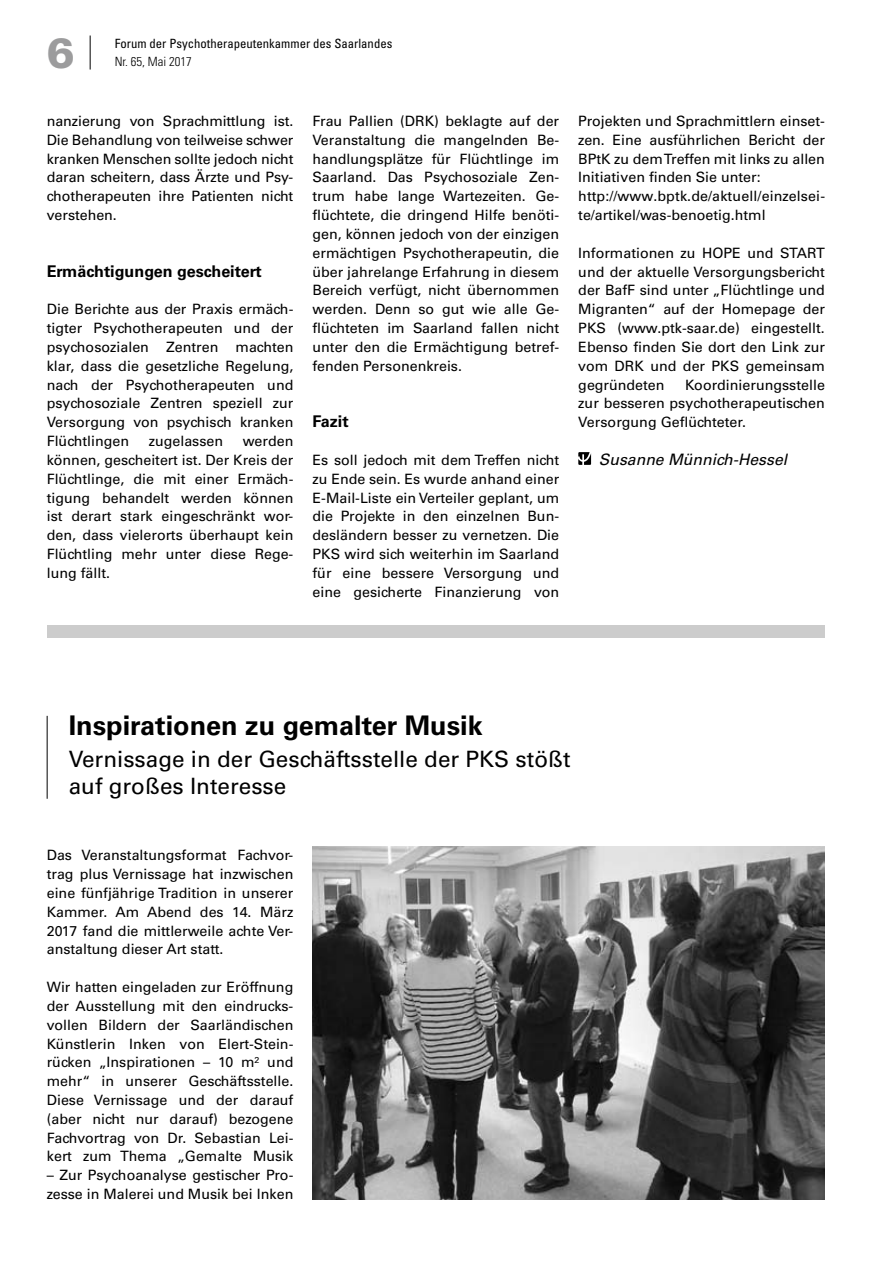
<style>
.page{position:relative;width:893px;height:1263px;background:#fff}
.page>*{position:absolute;margin:0;border:0;box-sizing:border-box;transform-origin:0 0}
.t1{font:900 42px "Univers LT Std";color:#9c9c9d}
.t2{font:700 27px "Univers LT Std";color:#000}
.t3{font:22.5px/27px "Univers LT Std";color:#000}
.t4{font:700 16.2px "Univers LT Std";color:#000}
.t5{font:italic 15.75px "Univers LT Std";color:#000}
.t6{font:14.25px/18.8px "Univers LT Std";color:#000;text-align:justify}
.t7{font:condensed 12.75px "Univers LT Std";color:#000}
.t8{font:300 condensed 12.75px "Univers LT Std";color:#000}
</style>
<div class="page">
<hr style="left:90px;top:36px;width:1px;height:34px;background:#000">
<svg style="left:578px;top:452px;width:13px;height:13px"></svg>
<div style="left:47px;top:625px;width:778px;height:13px;background:#ccc"></div>
<hr style="left:47px;top:716px;width:1px;height:83px;background:#000">
<img style="left:313px;top:846px;width:512px;height:353px">
<h1 class="t1" style="left:47px;top:27px;width:30px">6</h1>
<p class="t7" style="left:115px;top:35px;width:279px">Forum der Psychotherapeutenkammer des Saarlandes</p>
<p class="t8" style="left:115px;top:54px;width:78px">Nr. 65, Mai 2017</p>
<p class="t6" style="left:47px;top:112px;width:248px">nanzierung von Sprachmittlung ist.<br>Die Behandlung von teilweise schwer kranken Menschen sollte jedoch nicht daran scheitern, dass Ärzte und Psy&shy;chotherapeuten ihre Patienten nicht verstehen.</p>
<p class="t4" style="left:47px;top:261px;width:217px">Ermächtigungen gescheitert</p>
<p class="t6" style="left:47px;top:300px;width:248px">Die Berichte aus der Praxis ermäch&shy;tigter Psychotherapeuten und der psychosozialen Zentren machten klar, dass die gesetzliche Regelung, nach der Psychotherapeuten und psychosoziale Zentren speziell zur Versorgung von psychisch kranken Flüchtlingen</p>
<p class="t6" style="left:47px;top:432px;width:248px;text-indent:196px">werden können, gescheitert ist. Der Kreis der Flüchtlinge, die mit einer Ermäch&shy;tigung behandelt werden können ist derart stark eingeschränkt wor&shy;den, dass vielerorts überhaupt kein Flüchtling mehr unter diese Rege&shy;lung fällt.</p>
<p class="t6" style="left:149px;top:432px;width:76px">zugelassen</p>
<p class="t6" style="left:313px;top:112px;width:248px">Frau Pallien (DRK) beklagte auf der Veranstaltung die mangelnden Be&shy;handlungsplätze für Flüchtlinge im Saarland. Das Psychosoziale Zen&shy;trum habe lange Wartezeiten. Ge&shy;flüchtete, die dringend Hilfe benöti&shy;gen, können jedoch von der einzigen ermächtigen Psychotherapeutin, die über jahrelange Erfahrung in diesem Bereich verfügt, nicht übernommen werden. Denn so gut wie alle Ge&shy;flüchteten im Saarland fallen nicht unter den die Ermächtigung betref&shy;fenden Personenkreis.</p>
<p class="t4" style="left:313px;top:412px;width:38px">Fazit</p>
<p class="t6" style="left:313px;top:450px;width:248px">Es soll jedoch mit dem Treffen nicht zu Ende sein. Es wurde anhand einer E-Mail-Liste ein Verteiler geplant, um die Projekte in den einzelnen Bun&shy;desländern besser zu vernetzen. Die PKS wird sich weiterhin im Saarland für eine bessere Versorgung und eine gesicherte Finanzierung von</p>
<p class="t6" style="left:578px;top:112px;width:248px;text-align:left">Projekten und Sprachmittlern einset&shy;zen. Eine ausführlichen Bericht der BPtK zu dem Treffen mit links zu allen I nitiativen finden Sie unter: http://www.bptk.de/aktuell/einzelsei&shy;te/artikel/was-benoetig.html</p>
<p class="t6" style="left:578px;top:243px;width:248px">I nformationen zu HOPE und START und der aktuelle Versorgungsbericht der BafF sind unter „Flüchtlinge und Migranten“ auf der Homepage der PKS (www.ptk-saar.de) eingestellt.<br>Ebenso finden Sie dort den Link zur vom DRK und der PKS gemeinsam gegründeten</p>
<p class="t6" style="left:578px;top:375px;width:248px;text-indent:107px">Koordinierungsstelle zur besseren psychotherapeutischen Versorgung Geflüchteter.</p>
<p class="t5" style="left:599px;top:450px;width:190px">Susanne Münnich-Hessel</p>
<h2 class="t2" style="left:69px;top:710px;width:415px">Inspirationen zu gemalter Musik</h2>
<h3 class="t3" style="left:69px;top:745px;width:503px">Vernissage in der Geschäftsstelle der PKS stößt auf großes I nteresse</h3>
<p class="t6" style="left:47px;top:846px;width:248px">Das Veranstaltungsformat Fachvor&shy;trag plus Vernissage hat inzwischen eine fünfjährige Tradition in unserer Kammer. Am Abend des 14. März 2017 fand die mittlerweile achte Ver&shy;anstaltung dieser Art statt.</p>
<p class="t6" style="left:47px;top:978px;width:248px">Wir hatten eingeladen zur Eröffnung der Ausstellung mit den eindrucks&shy;vollen Bildern der Saarländischen Künstlerin I nken von Elert-Stein&shy;rücken „I nspirationen – 10 m² und mehr“ in unserer Geschäftsstelle.<br>Diese Vernissage und der darauf (aber nicht nur darauf) bezogene Fachvortrag von Dr. Sebastian Lei&shy;kert zum Thema „Gemalte Musik</p>
<p class="t6" style="left:47px;top:1166px;width:248px">– Zur Psychoanalyse gestischer Pro&shy;zesse in Malerei und Musik bei I nken</p>
</div>
